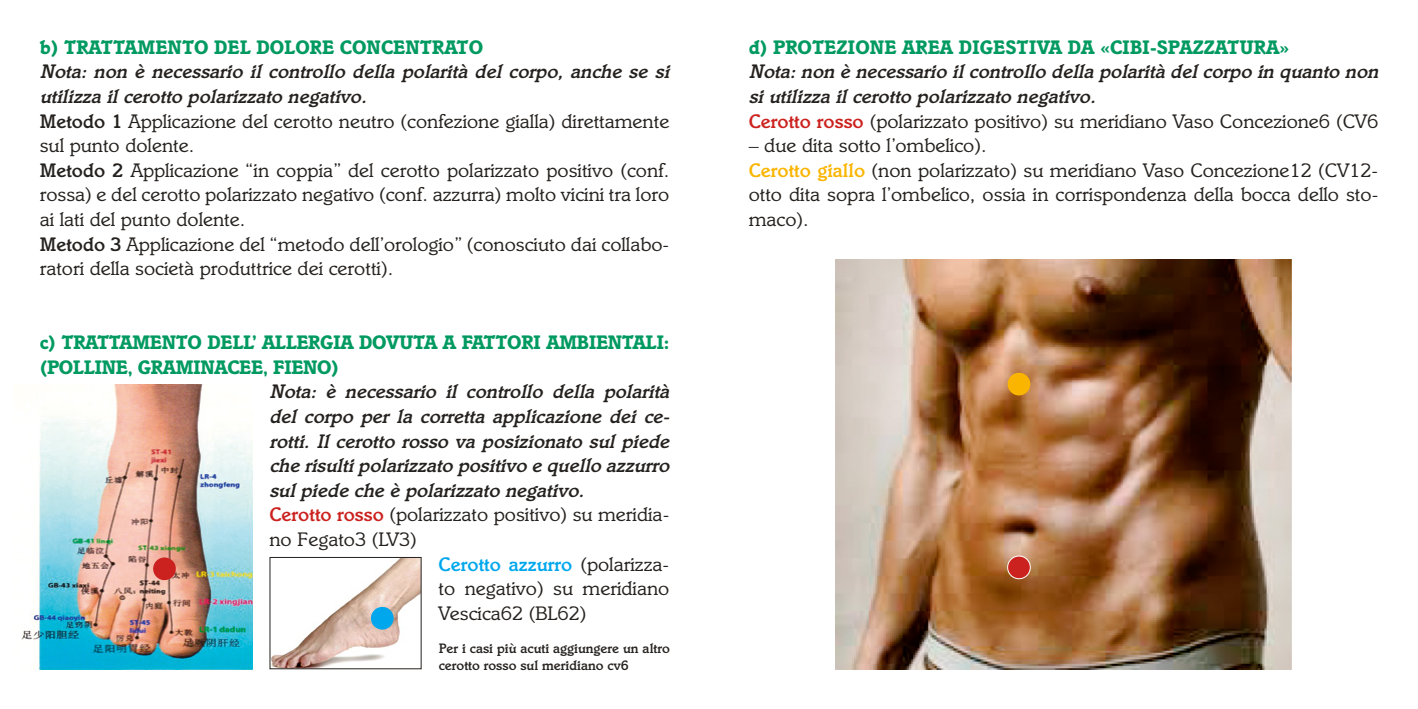
<style>
.page{position:relative;width:1418px;height:709px;background:#fff}
.page>*{position:absolute;margin:0;border:0;box-sizing:border-box;transform-origin:0 0}
.t1{font:20px/24.6px "Italia Std";color:#25211e}
.t2{font:italic 500 20px/24.6px "Italia Std";color:#25211e}
.t3{font:700 20px "Italia Std";color:#009a61}
.t4{font:700 20px/24.6px "Italia Std";letter-spacing:-.02em;color:#009a61}
.t5{font:500 20px "Italia Std";color:#00a7ed}
.t6{font:500 14px/16.8px "Italia Std";color:#25211e}
.s1{font-weight:500;font-style:italic}
.s2{font-weight:500}
.s3{font-weight:500;color:#cb221f}
.s4{font-weight:400;color:#25211e}
.s5{font-style:normal;color:#cb221f}
.s6{font-weight:400;font-style:normal}
.s7{font-weight:500;color:#fab500}
</style>
<div class="page">
<img style="left:271px;top:559px;width:148px;height:108px">
<div style="left:269px;top:557px;width:152px;height:112px;border:1px solid #25211e"></div>
<img style="left:21px;top:384px;width:231px;height:285px">
<img style="left:835px;top:259px;width:456px;height:410px">
<div style="left:371px;top:607px;width:22px;height:22px;background:#00a7ed;border-radius:50%"></div>
<div style="left:1007px;top:373px;width:23px;height:22px;background:#fab500;border-radius:50%"></div>
<div style="left:153px;top:557px;width:23px;height:23px;background:#cb221f;border-radius:50%"></div>
<div style="left:1007px;top:556px;width:23px;height:22px;background:#cb221f;border-radius:50%"></div>
<div style="left:1007px;top:556px;width:23px;height:23px;border:1px solid #fff;border-radius:50%"></div>
<p class="t3" style="left:40px;top:35px;width:445px">b) TRATTAMENTO DEL DOLORE CONCENTRATO</p>
<p class="t1" style="left:40px;top:59px;width:636px"><span class="s1">Nota: non è necessario il controllo della polarità del corpo, anche se si utilizza ilcerotto polarizzato negativo.<br></span><span class="s2">Metodo 1</span> Applicazione del cerotto neutro (confezione gialla) direttamente sul punto dolente.<br><span class="s2">Metodo 2</span> Applicazione “in coppia” del cerotto polarizzato positivo (conf. rossa) e del cerotto polarizzato negativo (conf. azzurra) molto vicini tra loro ai lati del punto dolente.<br><span class="s2">Metodo 3</span> Applicazione del “metodo dell’orologio” (conosciuto dai collabo&shy;ratori della società produttrice dei cerotti).</p>
<p class="t4" style="left:40px;top:330px;width:631px">c) TRATTAMENTO DELL’ ALLERGIA DOVUTA A FATTORI AMBIENTALI: (POLLINE, GRAMINACEE, FIENO)</p>
<p class="t2" style="left:269px;top:379px;width:406px">Nota: è necessario il controllo della polarità</p>
<p class="t2" style="left:269px;top:404px;width:406px">del corpo per la corretta applicazione dei ce-</p>
<p class="t2" style="left:269px;top:428px;width:406px">rotti. Il cerotto rosso va posizionato sul piede</p>
<p class="t2" style="left:269px;top:453px;width:406px">che risultipolarizzato positivo e quello azzurro</p>
<p class="t2" style="left:269px;top:478px;width:321px">sulpiede che è polarizzato negativo.</p>
<p class="t1" style="left:269px;top:502px;width:401px"><span class="s3">Cerotto rosso</span> (polarizzato positivo) su meridia-</p>
<p class="t1" style="left:269px;top:527px;width:149px">no Fegato3 (LV3)</p>
<p class="t5" style="left:438px;top:552px;width:232px">Cerotto azzurro <span class="s4">(polarizza-</span></p>
<p class="t1" style="left:438px;top:576px;width:232px">to negativo) su meridiano</p>
<p class="t1" style="left:438px;top:601px;width:149px">Vescica62 (BL62)</p>
<p class="t6" style="left:439px;top:640px;width:233px">Per i casi più acuti aggiungere un altro cerotto rosso sul meridiano cv6</p>
<p class="t3" style="left:748px;top:35px;width:542px">d) PROTEZIONE AREA DIGESTIVA DA «CIBI-SPAZZATURA»</p>
<p class="t2" style="left:748px;top:59px;width:636px">Nota:non è necessario ilcontrollo della polarità delcorpo in quanto non siutilizza ilcerotto polarizzato negativo.<br><span class="s5">Cerotto rosso</span> <span class="s6">(polarizzato positivo) su meridiano Vaso Concezione6 (CV6</span></p>
<p class="t1" style="left:748px;top:133px;width:631px">– due dita sotto l’ombelico).<br><span class="s7">Cerotto giallo</span> (non polarizzato) su meridiano Vaso Concezione12 (CV12- otto dita sopra l’ombelico, ossia in corrispondenza della bocca dello sto&shy;maco).</p>
</div>
